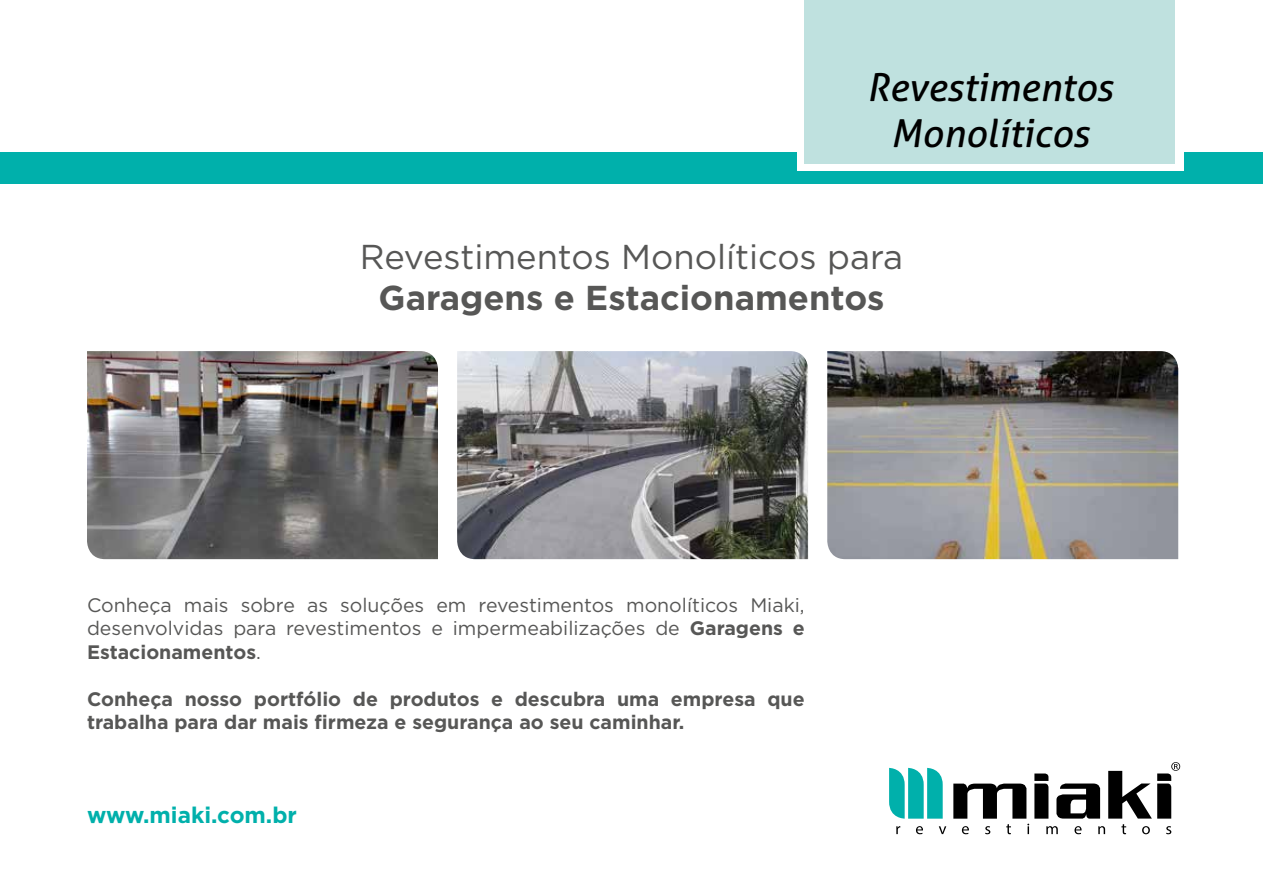
<style>
.page{position:relative;width:1263px;height:893px;background:#fff}
.page>*{position:absolute;margin:0;border:0;box-sizing:border-box;transform-origin:0 0}
.t1{font:italic 38.55px/46.2px "Aller";color:#000;text-align:center}
.t2{font:34.5px "Gotham";color:#575756}
.t3{font:700 34.5px "Gotham";color:#575756}
.t4{font:700 22.5px "Gotham";color:#00b0ab}
.t5{font:19.5px/23.4px "Gotham";color:#575756;text-align:justify}
.t6{font:700 19.5px/23.4px "Gotham";color:#575756}
.s1{font-weight:700}
</style>
<div class="page">
<div style="left:805px;top:0;width:370px;height:164px;background:#bfe1df"></div>
<div style="left:0;top:152px;width:796px;height:32px;background:#00b0ab"></div>
<div style="left:1184px;top:152px;width:79px;height:32px;background:#00b0ab"></div>
<div style="left:783px;top:172px;width:414px;height:12px;background:#00b0ab"></div>
<svg style="left:896px;top:826px;width:4px;height:8px"></svg>
<svg style="left:916px;top:826px;width:7px;height:8px"></svg>
<svg style="left:939px;top:826px;width:7px;height:8px"></svg>
<svg style="left:889px;top:768px;width:54px;height:51px"></svg>
<svg style="left:953px;top:762px;width:227px;height:72px"></svg>
<img style="left:87px;top:351px;width:351px;height:208px">
<img style="left:827px;top:351px;width:351px;height:208px">
<img style="left:457px;top:351px;width:351px;height:208px">
<h1 class="t1" style="left:867px;top:64px;width:248px">Revestimentos<br>Monolíticos</h1>
<h2 class="t2" style="left:360px;top:235px;width:545px">Revestimentos Monolíticos para</h2>
<h2 class="t3" style="left:378px;top:275px;width:508px">Garagens e Estacionamentos</h2>
<p class="t5" style="left:87px;top:593px;width:719px">Conheça mais sobre as soluções em revestimentos monolíticos Miaki, desenvolvidas para revestimentos e impermeabilizações de <span class="s1">Garagens e Estacionamentos</span>.</p>
<p class="t6" style="left:87px;top:687px;width:719px">Conheça nosso portfólio de produtos e descubra uma empresa que trabalha para dar mais firmeza e segurança ao seu caminhar.</p>
<p class="t4" style="left:87px;top:800px;width:211px">www.miaki.com.br</p>
</div>
